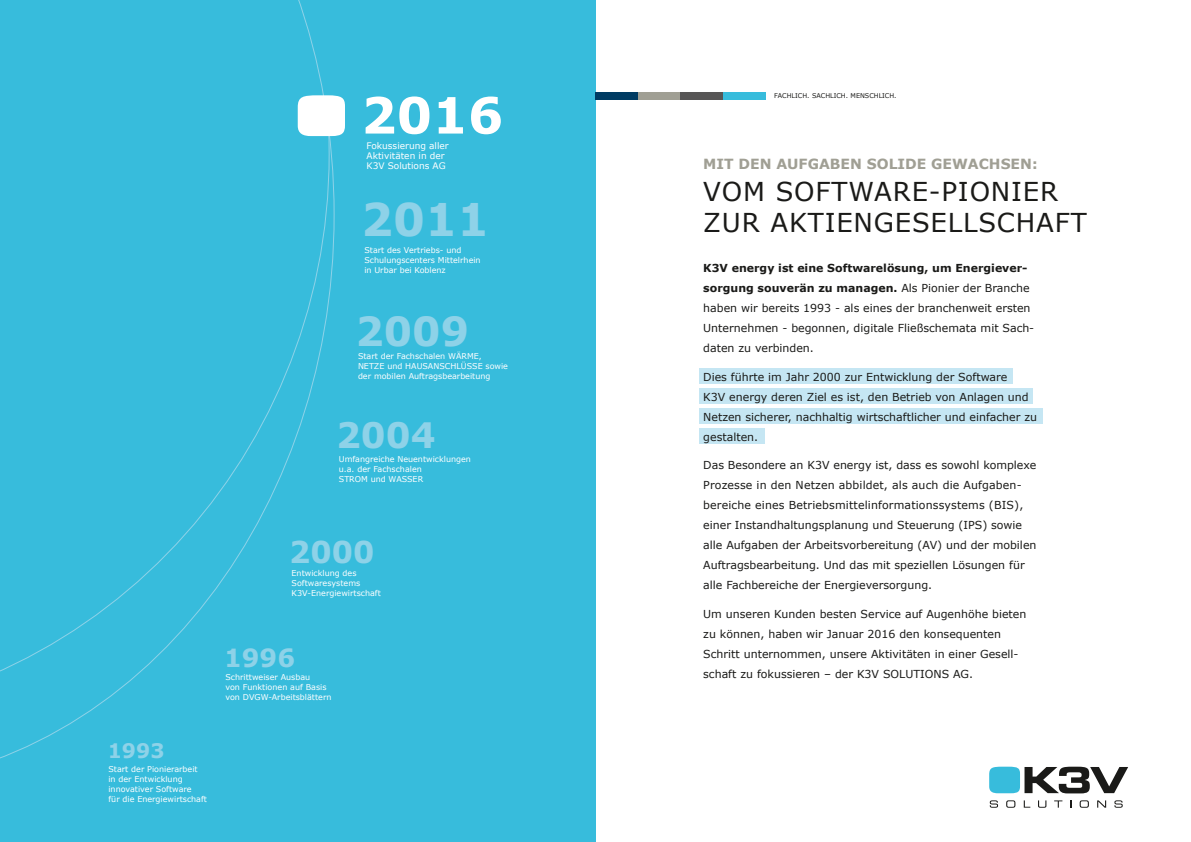
<style>
.page{position:relative;width:1191px;height:842px;background:#fff}
.page>*{position:absolute;margin:0;border:0;box-sizing:border-box;transform-origin:0 0}
.t1{font:700 50px "Verdana";color:#fff}
.t2{font:700 45px "Verdana";color:#8ed2e8}
.t3{font:700 40px "Verdana";color:#8ed2e8}
.t4{font:700 35px "Verdana";color:#8ed2e8}
.t5{font:700 30px "Verdana";color:#8ed2e8}
.t6{font:26px "Verdana";letter-spacing:.03em;color:#1a1a18}
.t7{font:700 25px "Verdana";color:#8ed2e8}
.t8{font:700 20px "Verdana";color:#8ed2e8}
.t9{font:700 14px "Verdana";color:#a09f94}
.t10{font:11px/20px "Verdana";color:#1a1a18}
.t11{font:9px/10px "Verdana";color:#fff}
.t12{font:8px/10px "Verdana";color:#fff}
.t13{font:6.5px "Verdana";color:#1a1a18}
.s1{font-weight:700}
</style>
<div class="page">
<div style="left:699px;top:368px;width:313px;height:15px;background:#c5e6f3"></div>
<div style="left:699px;top:388px;width:334px;height:15px;background:#c5e6f3"></div>
<div style="left:699px;top:408px;width:343px;height:15px;background:#c5e6f3"></div>
<div style="left:699px;top:428px;width:65px;height:15px;background:#c5e6f3"></div>
<div style="left:0;top:0;width:595px;height:842px;background:#37bcdc"></div>
<svg style="left:0;top:0;width:334px;height:759px"></svg>
<svg style="left:989px;top:767px;width:139px;height:26px"></svg>
<svg style="left:989px;top:800px;width:9px;height:8px"></svg>
<svg style="left:1006px;top:800px;width:9px;height:8px"></svg>
<svg style="left:1023px;top:800px;width:7px;height:8px"></svg>
<svg style="left:1038px;top:800px;width:8px;height:8px"></svg>
<svg style="left:1054px;top:800px;width:8px;height:8px"></svg>
<svg style="left:1079px;top:800px;width:9px;height:8px"></svg>
<svg style="left:1097px;top:800px;width:9px;height:8px"></svg>
<svg style="left:1114px;top:800px;width:8px;height:8px"></svg>
<svg style="left:298px;top:95px;width:47px;height:41px;background:#f4fbfd"></svg>
<div style="left:595px;top:92px;width:43px;height:7px;background:#003c63"></div>
<div style="left:638px;top:92px;width:42px;height:7px;background:#a09f94"></div>
<div style="left:680px;top:92px;width:43px;height:7px;background:#575656"></div>
<div style="left:723px;top:92px;width:42px;height:7px;background:#37bcdc"></div>
<h1 class="t1" style="left:361px;top:80px;width:144px">2016</h1>
<p class="t11" style="left:366px;top:141px;width:84px">Fokussierung aller<br>Aktivitäten in der<br>K3V Solutions AG</p>
<h2 class="t2" style="left:361px;top:187px;width:129px">2011</h2>
<p class="t12" style="left:364px;top:245px;width:118px">Start des Vertriebs- und<br>Schulungscenters Mittelrhein in U rbar bei Koblenz</p>
<h3 class="t3" style="left:355px;top:304px;width:115px">2009</h3>
<p class="t12" style="left:358px;top:351px;width:152px">Start der Fachschalen WÄRME,<br>NETZE und HAUSANSCHLÜSSE sowie der mobilen Auftragsbearbeitung</p>
<h3 class="t4" style="left:336px;top:410px;width:101px">2004</h3>
<p class="t12" style="left:339px;top:454px;width:134px">U mfangreiche Neuentwicklungen u.a. der Fachschalen<br>STRO</p>
<p class="t12" style="left:361px;top:474px;width:63px">M und WASSER</p>
<h3 class="t5" style="left:289px;top:531px;width:87px">2000</h3>
<p class="t12" style="left:291px;top:568px;width:91px">Entwicklung des<br>Softwaresystems<br>K3V-Energiewirtschaft</p>
<h3 class="t8" style="left:108px;top:737px;width:58px">1993</h3>
<p class="t12" style="left:108px;top:764px;width:100px">Start der Pionierarbeit<br>in der Entwicklung innovativer Software<br>für die Energiewirtschaft</p>
<h3 class="t7" style="left:224px;top:641px;width:73px">1996</h3>
<p class="t12" style="left:225px;top:672px;width:108px">Schrittweiser Ausbau<br>von Funktionen auf Basis von DVGW-Arbeitsblättern</p>
<p class="t13" style="left:774px;top:91px;width:124px">FACHLICH. SACHLICH. MENSCHLICH.</p>
<p class="t9" style="left:703px;top:154px;width:336px">Mit den Aufgaben solide gewachsen:</p>
<h3 class="t6" style="left:703px;top:173px;width:304px">Vom Software-Pionie</h3>
<h3 class="t6" style="left:1040px;top:173px;width:20px">r</h3>
<h3 class="t6" style="left:703px;top:205px;width:140px">zur Aktiengesellschaf</h3>
<h3 class="t6" style="left:1070px;top:205px;width:18px">t</h3>
<p class="t10" style="left:703px;top:258px;width:332px"><span class="s1">K3V energy ist eine Softwarelösung, um Energiever&shy;sorgung souverän zu managen.</span> Als Pionier der Branche haben wir bereits 1993 - als eines der branchenweit ersten U nternehmen - begonnen, digitale Fließschemata mit Sach&shy;daten zu verbinden.</p>
<p class="t10" style="left:703px;top:366px;width:335px">Dies führte im Jahr 2000 zur Entwicklung der Software<br>K3V energy deren Ziel es ist, den Betrieb von Anlagen und Netzen sicherer, nachhaltig wirtschaftlicher und einfacher zu gestalten.</p>
<p class="t10" style="left:703px;top:455px;width:335px">Das Besondere an K3V energy ist, dass es sowohl komplexe Prozesse in den Netzen abbildet, als auch die Aufgaben&shy;bereiche eines Betriebsmittelinformationssystems (BIS), einer Instandhaltungsplanung und Steuerung (IPS) sowie alle Aufgaben der Arbeitsvorbereitung (AV) und der mobilen Auftragsbearbeitung. U nd das mit speziellen Lösungen für alle Fachbereiche der Energieversorgung.</p>
<p class="t10" style="left:703px;top:603px;width:325px">U m unseren Kunden besten Service auf Augenhöhe bieten zu können, haben wir Januar 2016 den konsequenten Schritt unternommen, unsere Aktivitäten in einer Gesell&shy;schaft zu fokussieren – der K3V SOLUTIONS AG.</p>
</div>
